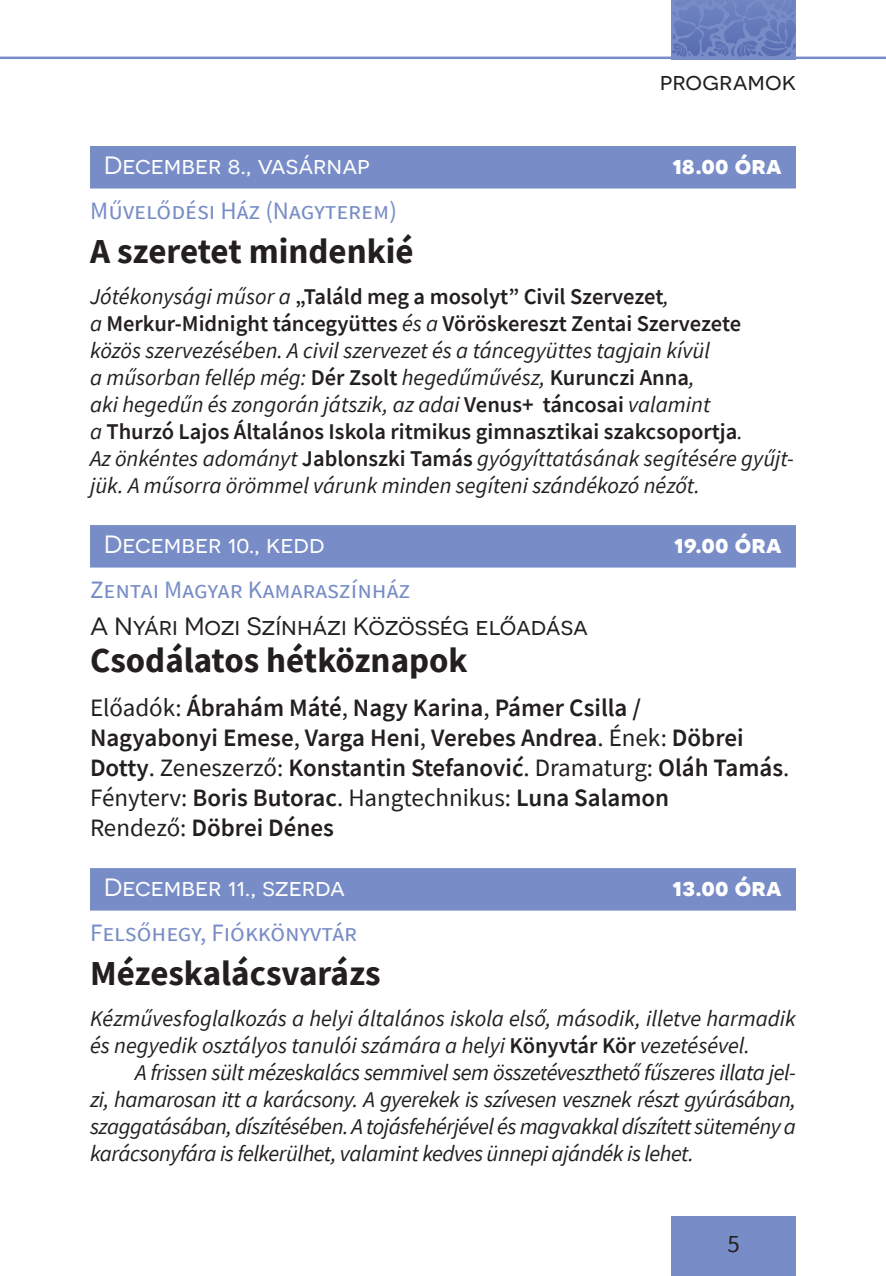
<style>
.page{position:relative;width:886px;height:1276px;background:#fff}
.page>*{position:absolute;margin:0;border:0;box-sizing:border-box;transform-origin:0 0}
.t1{font:700 35px "Source Sans Pro";color:#231f20}
.t2{font:600 25px/30px "Source Sans Pro";color:#231f20}
.t3{font:25px "Source Sans Pro";color:#788dc7}
.t4{font:25px "Novecentosanswide";color:#fff}
.t5{font:25px "Novecentosanswide";color:#231f20}
.t6{font:700 25px "Novecentosanswide";color:#fff}
.t7{font:25px "Source Sans Pro";color:#231f20}
.t8{font:italic 22.5px/27px "Source Sans Pro";color:#231f20}
.s1{font-weight:600;font-style:normal}
.s2{font-weight:400}
</style>
<div class="page">
<svg style="left:671px;top:0;width:125px;height:57px"></svg>
<hr style="left:0;top:57px;width:886px;height:2px;background:#788dc7">
<div style="left:672px;top:1216px;width:124px;height:60px;background:#788dc7"></div>
<div style="left:90px;top:146px;width:706px;height:42px;background:#788dc7"></div>
<div style="left:90px;top:525px;width:706px;height:42px;background:#788dc7"></div>
<div style="left:90px;top:868px;width:706px;height:42px;background:#788dc7"></div>
<p class="t5" style="left:660px;top:67px;width:138px">programok</p>
<p class="t4" style="left:104px;top:151px;width:267px">December 8., vasárnap</p>
<p class="t6" style="left:672px;top:150px;width:111px">18.00 óra</p>
<p class="t3" style="left:90px;top:194px;width:308px">Művelődési Ház (Nagyterem)</p>
<h1 class="t1" style="left:90px;top:228px;width:325px">A szeretet mindenkié</h1>
<p class="t8" style="left:90px;top:283px;width:705px">Jótékonysági műsor a <span class="s1">„Találd meg a mosolyt” Civil Szervezet</span>,<br>a <span class="s1">Merkur-Midnight táncegyüttes</span> és a <span class="s1">Vöröskereszt Zentai Szervezete </span>közös szervezésében. A civil szervezet és a táncegyüttes tagjain kívül<br>a műsorban fellép még: <span class="s1">Dér Zsolt</span> hegedűművész, <span class="s1">Kurunczi Anna</span>,<br>aki hegedűn és zongorán játszik, az adai <span class="s1">Venus+ táncosai</span> valamint<br>a <span class="s1">Thurzó Lajos Általános Iskola ritmikus gimnasztikai szakcsoportja</span>.<br>Az önkéntes adományt <span class="s1">Jablonszki Tamás</span> gyógyíttatásának segítésére gyűjt&shy;jük. A műsorra örömmel várunk minden segíteni szándékozó nézőt.</p>
<p class="t4" style="left:104px;top:530px;width:222px">December 10., kedd</p>
<p class="t6" style="left:674px;top:529px;width:109px">19.00 óra</p>
<p class="t3" style="left:90px;top:573px;width:322px">Zentai Magyar Kamaraszínház</p>
<p class="t5" style="left:90px;top:611px;width:500px">A Nyári Mozi Színházi Közösség előadása</p>
<h1 class="t1" style="left:90px;top:637px;width:379px">Csodálatos hétköznapok</h1>
<p class="t2" style="left:90px;top:693px;width:701px"><span class="s2">Előadók:</span> Ábrahám Máté<span class="s2">,</span> Nagy Karina<span class="s2">,</span> Pámer Csilla /<br>Nagyabonyi Emese<span class="s2">,</span> Varga Heni<span class="s2">,</span> Verebes Andrea<span class="s2">. Ének:</span> Döbrei Dotty<span class="s2">. Zeneszerző:</span> Konstantin Stefanović<span class="s2">. Dramaturg:</span> Oláh Tamás<span class="s2">.<br>Fényterv:</span> Boris Butorac<span class="s2">. Hangtechnikus:</span> Luna Salamon<br><span class="s2">Rendező:</span> Döbrei Dénes</p>
<p class="t4" style="left:104px;top:873px;width:242px">December 11., szerda</p>
<p class="t6" style="left:672px;top:872px;width:111px">13.00 óra</p>
<p class="t3" style="left:90px;top:916px;width:269px">Felsőhegy, Fiókkönyvtár</p>
<h1 class="t1" style="left:90px;top:950px;width:292px">Mézeskalácsvarázs</h1>
<p class="t8" style="left:90px;top:1005px;width:707px">Kézművesfoglalkozás a helyi általános iskola első, második, illetve harmadik és negyedik osztályos tanulói számára a helyi <span class="s1">Könyvtár Kör</span> vezetésével.</p>
<p class="t8" style="left:90px;top:1059px;width:707px;text-align:justify;text-indent:45px">A frissen sült mézeskalács semmivel sem összetéveszthető fűszeres illata jel&shy;zi, hamarosan itt a karácsony. A gyerekek is szívesen vesznek részt gyúrásában, szaggatásában, díszítésében. A tojásfehérjével és magvakkal díszített sütemény a karácsonyfára is felkerülhet, valamint kedves ünnepi ajándék is lehet.</p>
<p class="t7" style="left:727px;top:1228px;width:14px">5</p>
</div>
